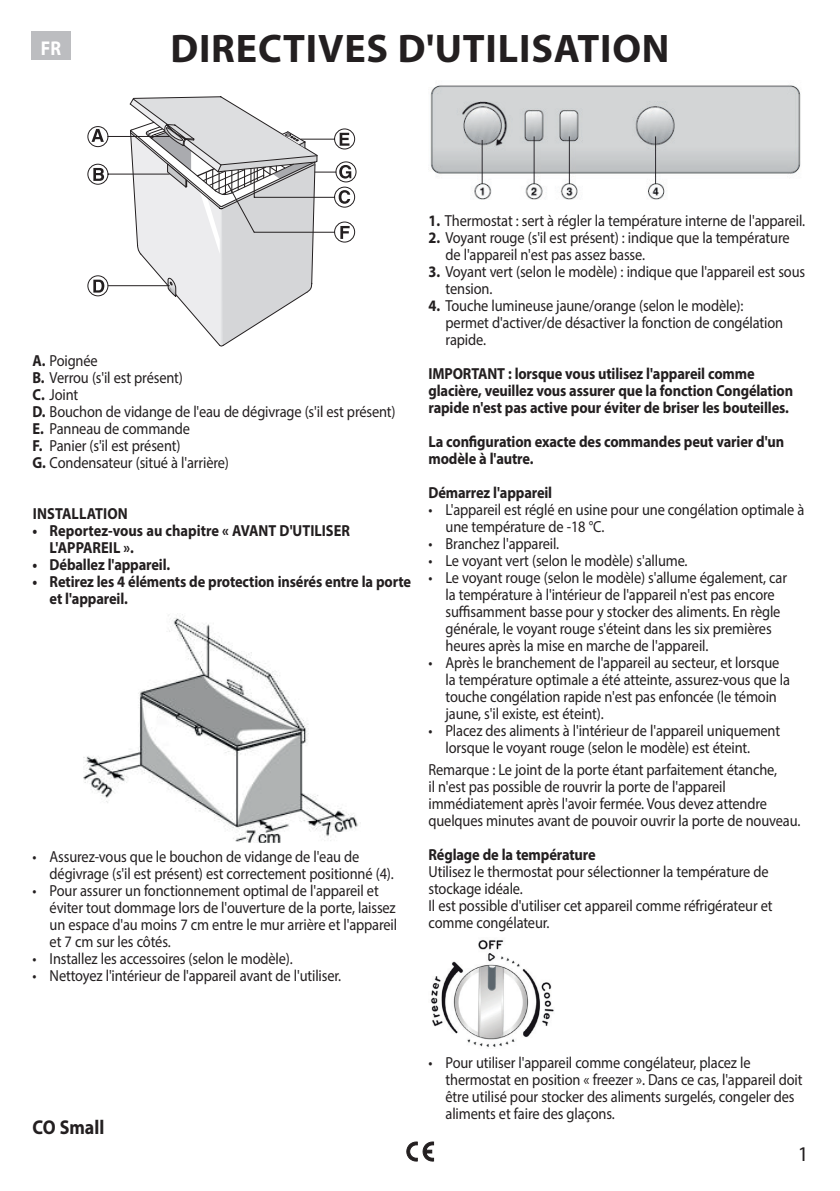
<style>
.page{position:relative;width:840px;height:1191px;background:#fff}
.page>*{position:absolute;margin:0;border:0;box-sizing:border-box;transform-origin:0 0}
.t1{font:700 40px "Myriad Pro";letter-spacing:.02em;color:#231f20}
.t2{font:21px "Myriad Pro";color:#231f20}
.t3{font:700 20px "Myriad Pro";color:#231f20;scale:.9 1}
.t4{font:700 20px "Myriad Pro";color:#fff;scale:.9 1}
.t5{font:16px/17px "Myriad Pro";letter-spacing:-.01em;color:#231f20;scale:.9 1}
.t6{font:700 16px/17px "Myriad Pro";letter-spacing:-.01em;color:#231f20;scale:.9 1}
.t7{font:700 16px "Myriad Pro";letter-spacing:.01em;color:#231f20;scale:.9 1}
.s1{font-weight:700}
</style>
<div class="page">
<svg style="left:406px;top:1141px;width:27px;height:20px"></svg>
<div style="left:31px;top:32px;width:40px;height:28px;background:#bcbdc0"></div>
<svg style="left:87px;top:96px;width:269px;height:251px"></svg>
<img style="left:84px;top:613px;width:274px;height:230px">
<img style="left:430px;top:85px;width:371px;height:115px">
<img style="left:430px;top:939px;width:124px;height:108px">
<p class="t4" style="left:41px;top:36px;width:24px">FR</p>
<h1 class="t1" style="left:170px;top:22px;width:500px">DIRECTIVES D'UTILISATION</h1>
<p class="t5" style="left:33px;top:352px;width:404px"><span class="s1">A.</span> Poignée<br><span class="s1">B.</span> Verrou (s'il est présent)<br><span class="s1">C.</span> Joint<br><span class="s1">D.</span> Bouchon de vidange de l'eau de dégivrage (s'il est présent)<br><span class="s1">E.</span> Panneau de commande<br><span class="s1">F.</span> Panier (s'il est présent)<br><span class="s1">G.</span> Condensateur (situé à l'arrière)</p>
<p class="t7" style="left:33px;top:503px;width:107px">INSTALLATION</p>
<p class="t6" style="left:50px;top:521px;width:335px;text-indent:-17px">• Reportez-vous au chapitre « AVANT D'UTILISER<br>L'APPAREIL ».</p>
<p class="t6" style="left:33px;top:555px;width:154px">• Déballez l'appareil.</p>
<p class="t6" style="left:50px;top:572px;width:403px;text-indent:-17px">• Retirez les 4 éléments de protection insérés entre la porte et l'appareil.</p>
<p class="t5" style="left:50px;top:847px;width:384px;text-indent:-17px">• Assurez-vous que le bouchon de vidange de l'eau de dégivrage (s'il est présent) est correctement positionné (4).</p>
<p class="t5" style="left:50px;top:881px;width:387px;text-indent:-17px">• Pour assurer un fonctionnement optimal de l'appareil et éviter tout dommage lors de l'ouverture de la porte, laissez un espace d'au moins 7 cm entre le mur arrière et l'appareil et 7 cm sur les côtés.</p>
<p class="t5" style="left:33px;top:949px;width:290px">• Installez les accessoires (selon le modèle).</p>
<p class="t5" style="left:33px;top:966px;width:344px">• Nettoyez l'intérieur de l'appareil avant de l'utiliser.</p>
<p class="t5" style="left:428px;top:212px;width:420px"><span class="s1">1.</span> Thermostat : sert à régler la température interne de l'appareil.</p>
<p class="t5" style="left:445px;top:229px;width:383px;text-indent:-17px"><span class="s1">2.</span> Voyant rouge (s'il est présent) : indique que la température de l'appareil n'est pas assez basse.</p>
<p class="t5" style="left:445px;top:262px;width:401px;text-indent:-17px"><span class="s1">3.</span> Voyant vert (selon le modèle) : indique que l'appareil est sous tension.</p>
<p class="t5" style="left:445px;top:296px;width:376px;text-indent:-17px"><span class="s1">4.</span> Touche lumineuse jaune/orange (selon le modèle): permet d'activer/de désactiver la fonction de congélation rapide.</p>
<p class="t6" style="left:428px;top:364px;width:406px">IMPORTANT : lorsque vous utilisez l'appareil comme glacière, veuillez vous assurer que la fonction Congélation rapide n'est pas active pour éviter de briser les bouteilles.</p>
<p class="t6" style="left:428px;top:432px;width:396px">La configuration exacte des commandes peut varier d'un modèle à l'autre.</p>
<p class="t6" style="left:428px;top:483px;width:139px">Démarrez l'appareil</p>
<p class="t5" style="left:445px;top:500px;width:400px;text-indent:-17px">• L'appareil est réglé en usine pour une congélation optimale à une température de -18 °C.</p>
<p class="t5" style="left:428px;top:534px;width:147px">• Branchez l'appareil.</p>
<p class="t5" style="left:428px;top:551px;width:289px">• Le voyant vert (selon le modèle) s'allume.</p>
<p class="t5" style="left:445px;top:568px;width:381px;text-indent:-17px">• Le voyant rouge (selon le modèle) s'allume également, car la température à l'intérieur de l'appareil n'est pas encore suffisamment basse pour y stocker des aliments. En règle générale, le voyant rouge s'éteint dans les six premières heures après la mise en marche de l'appareil.</p>
<p class="t5" style="left:445px;top:653px;width:384px;text-indent:-17px">• Après le branchement de l'appareil au secteur, et lorsque la température optimale a été atteinte, assurez-vous que la touche congélation rapide n'est pas enfoncée (le témoin jaune, s'il existe, est éteint).</p>
<p class="t5" style="left:445px;top:721px;width:373px;text-indent:-17px">• Placez des aliments à l'intérieur de l'appareil uniquement lorsque le voyant rouge (selon le modèle) est éteint.</p>
<p class="t5" style="left:428px;top:761px;width:414px">Remarque : Le joint de la porte étant parfaitement étanche,<br>il n'est pas possible de rouvrir la porte de l'appareil immédiatement après l'avoir fermée. Vous devez attendre quelques minutes avant de pouvoir ouvrir la porte de nouveau.</p>
<p class="t6" style="left:428px;top:846px;width:187px">Réglage de la température</p>
<p class="t5" style="left:428px;top:863px;width:383px">Utilisez le thermostat pour sélectionner la température de stockage idéale.<br>Il est possible d'utiliser cet appareil comme réfrigérateur et comme congélateur.</p>
<p class="t3" style="left:33px;top:1114px;width:81px">CO Small</p>
<p class="t5" style="left:445px;top:1053px;width:398px;text-indent:-17px">• Pour utiliser l'appareil comme congélateur, placez le thermostat en position « freezer ». Dans ce cas, l'appareil doit être utilisé pour stocker des aliments surgelés, congeler des aliments et faire des glaçons.</p>
<h2 class="t2" style="left:797px;top:1140px;width:12px">1</h2>
</div>
